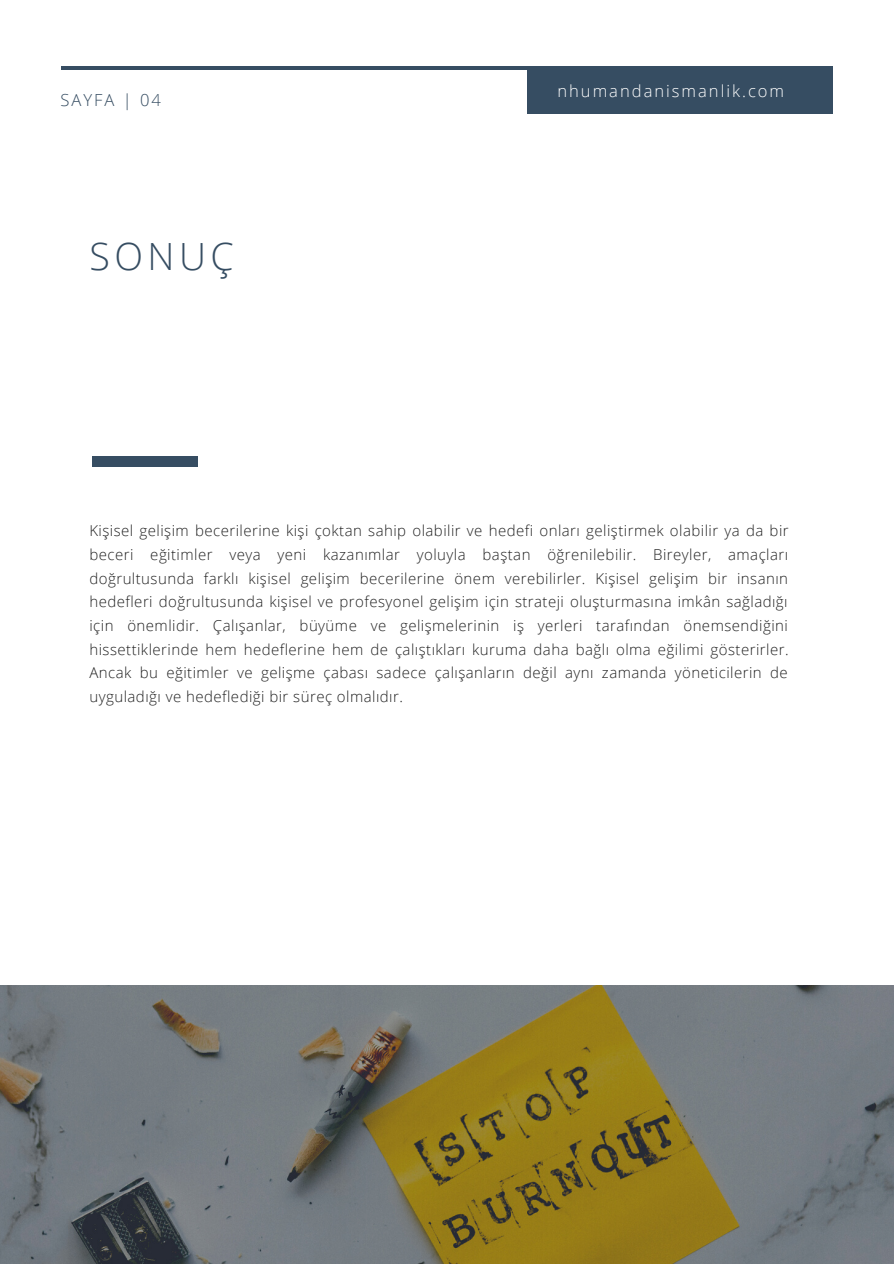
<style>
.page{position:relative;width:894px;height:1264px;background:#fff}
.page>*{position:absolute;margin:0;border:0;box-sizing:border-box;transform-origin:0 0}
.t1{font:300 37.5px "Open Sans";letter-spacing:.12em;color:#364d62}
.t2{font:300 16.5px "Open Sans";letter-spacing:.12em;color:#fff}
.t3{font:300 16.5px "Open Sans";letter-spacing:.12em;color:#364d62}
.t4{font:300 15px/23.7px "Open Sans";letter-spacing:.03em;color:#222;text-align:justify}
</style>
<div class="page">
<hr style="left:61px;top:66px;width:771px;height:4px;background:#364d62">
<div style="left:527px;top:66px;width:305px;height:48px;background:#364d62"></div>
<img style="left:0;top:985px;width:893px;height:278px">
<div style="left:92px;top:456px;width:106px;height:10px;background:#364d62"></div>
<p class="t3" style="left:61px;top:88px;width:102px">SAYFA | 04</p>
<p class="t1" style="left:89px;top:230px;width:146px">SONUÇ</p>
<p class="t2" style="left:557px;top:79px;width:228px">nhumandanismanlik.com</p>
<p class="t4" style="left:89px;top:519px;width:700px">Kişisel gelişim becerilerine kişi çoktan sahip olabilir ve hedefi onları geliştirmek olabilir ya da bir beceri eğitimler veya yeni kazanımlar yoluyla baştan öğrenilebilir. Bireyler, amaçları doğrultusunda farklı kişisel gelişim becerilerine önem verebilirler. Kişisel gelişim bir insanın hedefleri doğrultusunda kişisel ve profesyonel gelişim için strateji oluşturmasına imkân sağladığı için önemlidir. Çalışanlar, büyüme ve gelişmelerinin iş yerleri tarafından önemsendiğini hissettiklerinde hem hedeflerine hem de çalıştıkları kuruma daha bağlı olma eğilimi gösterirler.<br>Ancak bu eğitimler ve gelişme çabası sadece çalışanların değil aynı zamanda yöneticilerin de uyguladığı ve hedeflediği bir süreç olmalıdır.</p>
</div>
